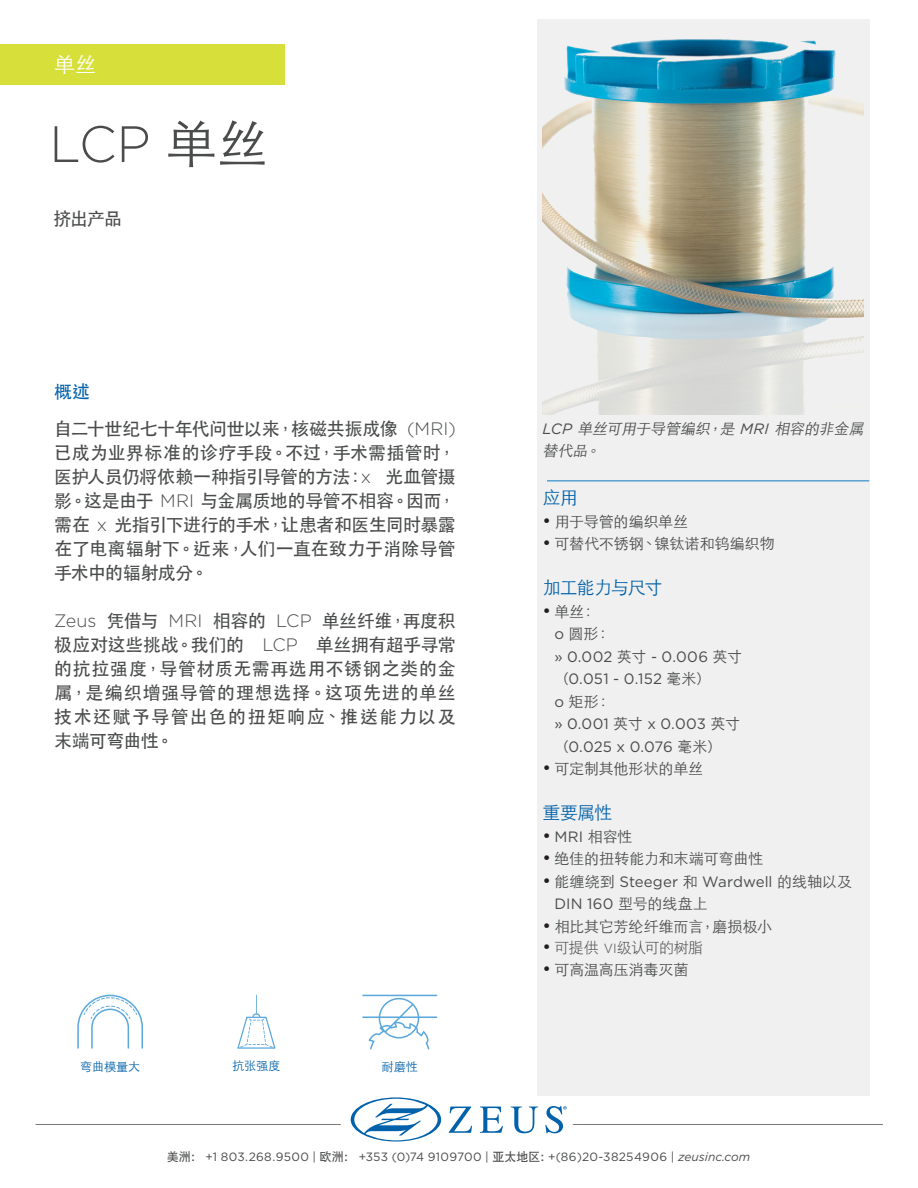
<style>
.page{position:relative;width:918px;height:1188px;background:#fff}
.page>*{position:absolute;margin:0;border:0;box-sizing:border-box;transform-origin:0 0}
.Zeus-H1{font:300 51px "Gotham";color:#4a4b4b}
.Zeus-Body-Copy{font:300 21px "ST Heiti TC";color:#fff}
.t1{font:500 18px/24px "ST Heiti TC";letter-spacing:.01em;color:#4a4b4b;text-align:justify}
.t2{font:300 18px "ST Heiti TC";letter-spacing:-.05em;color:#0161aa}
.Zeus-Body-Copy-2{font:500 18px "ST Heiti TC";color:#0161aa}
.t3{font:15px/22.5px "Gotham";letter-spacing:.01em;color:#4a4b4b}
.t4{font:300 15px "ST Heiti TC";letter-spacing:-.005em;color:#4a4b4b}
.t5{font:italic 300 15px/22.5px "ST Heiti TC";color:#4a4b4b}
.t6{font:15px "DFP Hei W3";letter-spacing:-.035em;color:#4a4b4b}
.t7{font:12px "Gotham";letter-spacing:.025em;color:#4a4b4b}
.t8{font:300 12px "ST Heiti TC";color:#0161aa}
.s1{font-family:"ST Heiti TC"}
.s2{font-family:"Gotham";font-weight:300}
.s3{font-family:"Gotham";font-weight:400}
.s4{font-family:"Gotham";font-weight:400;font-size:18px;color:#231f20}
.s5{font-family:"ST Heiti TC";font-weight:300}
.s6{font-size:18px;color:#231f20}
.s7{font-family:"Gotham";font-size:18px;color:#231f20}
.s8{font-family:"DFP Hei W7";color:#4b4c4c}
.s9{font-style:italic}
</style>
<div class="page">
<svg style="left:449px;top:1107px;width:23px;height:26px"></svg>
<svg style="left:480px;top:1107px;width:23px;height:26px"></svg>
<svg style="left:511px;top:1107px;width:27px;height:26px"></svg>
<svg style="left:351px;top:1097px;width:90px;height:45px"></svg>
<svg style="left:545px;top:1106px;width:22px;height:27px"></svg>
<hr style="left:573px;top:1124px;width:310px;height:1px;background:#797a78">
<hr style="left:36px;top:1124px;width:305px;height:1px;background:#797a78">
<svg style="left:77px;top:995px;width:66px;height:54px"></svg>
<svg style="left:237px;top:995px;width:38px;height:54px"></svg>
<svg style="left:362px;top:995px;width:75px;height:55px"></svg>
<div style="left:537px;top:19px;width:332px;height:1077px;background:#f0f0f0"></div>
<div style="left:0;top:45px;width:284px;height:40px;background:#d7e03a"></div>
<hr style="left:547px;top:480px;width:322px;height:2px;background:#59a1d1">
<img style="left:542px;top:39px;width:321px;height:376px">
<p class="Zeus-Body-Copy" style="left:54px;top:46px;width:43px">单丝</p>
<p class="Zeus-H1" style="left:49px;top:112px;width:220px">LCP <span class="s1">单丝</span></p>
<p class="t1" style="left:53px;top:206px;width:70px">挤出产品</p>
<p class="Zeus-Body-Copy-2" style="left:54px;top:381px;width:37px">概述</p>
<p class="t1" style="left:54px;top:416px;width:403px">自二十世纪七十年代问世以来，核磁共振成像 <span class="s2">(MRI)</span>已成为业界标准的诊疗手段。不过，手术需插管时，医护人员仍将依赖一种指引导管的方法：<span class="s2">x</span> 光血管摄影。这是由于 <span class="s2">MRI</span> 与金属质地的导管不相容。因而，需在 <span class="s2">x</span> 光指引下进行的手术，让患者和医生同时暴露在了电离辐射下。近来，人们一直在致力于消除导管手术中的辐射成分。</p>
<p class="t1" style="left:54px;top:608px;width:403px"><span class="s2">Zeus</span> 凭借与 <span class="s2">MRI</span> 相容的 <span class="s2">LCP</span> 单丝纤维，再度积极应对这些挑战。我们的 <span class="s2">LCP</span> 单丝拥有超乎寻常的抗拉强度，导管材质无需再选用不锈钢之类的金属，是编织增强导管的理想选择。这项先进的单丝技术还赋予导管出色的扭矩响应、推送能力以及末端可弯曲性。</p>
<p class="t8" style="left:80px;top:1056px;width:62px">弯曲模量大</p>
<p class="t8" style="left:232px;top:1056px;width:49px">抗张强度</p>
<p class="t8" style="left:382px;top:1056px;width:38px">耐磨性</p>
<p class="t5" style="left:542px;top:416px;width:327px"><span class="s3">L C P</span> 单丝可用于导管编织，是 <span class="s3">M R I</span> 相容的非金属替代品。</p>
<p class="t2" style="left:542px;top:482px;width:37px">应用</p>
<p class="t4" style="left:542px;top:509px;width:147px"><span class="s4">•</span> 用于导管的编织单丝</p>
<p class="t4" style="left:542px;top:531px;width:234px"><span class="s4">•</span> 可替代不锈钢、镍钛诺和钨编织物</p>
<p class="t2" style="left:542px;top:572px;width:122px">加工能力与尺寸</p>
<p class="t4" style="left:542px;top:599px;width:55px"><span class="s4">•</span> 单丝：</p>
<p class="t3" style="left:554px;top:623px;width:189px">o <span class="s5">圆形：<br></span>» 0.002 <span class="s5">英寸</span> - 0.006 <span class="s5">英寸（</span>0.051 - 0.152 <span class="s5">毫米）<br></span>o <span class="s5">矩形：<br></span>» 0.001 <span class="s5">英寸</span> x 0.003 <span class="s5">英寸（</span>0.025 x 0.076 <span class="s5">毫米）</span></p>
<p class="t4" style="left:542px;top:756px;width:162px"><span class="s4">•</span> 可定制其他形状的单丝</p>
<p class="t2" style="left:542px;top:797px;width:71px">重要属性</p>
<p class="t3" style="left:542px;top:825px;width:91px"><span class="s6">•</span> MRI <span class="s5">相容性</span></p>
<p class="t4" style="left:542px;top:846px;width:222px"><span class="s4">•</span> 绝佳的扭转能力和末端可弯曲性</p>
<p class="t3" style="left:554px;top:870px;width:299px;text-indent:-12px"><span class="s6">•</span> <span class="s5">能缠绕到</span> Steeger <span class="s5">和</span> Wardwell <span class="s5">的线轴以及<br></span>DIN 160 <span class="s5">型号的线盘上</span></p>
<p class="t4" style="left:542px;top:914px;width:231px"><span class="s4">•</span> 相比其它芳纶纤维而言，磨损极小</p>
<p class="t6" style="left:542px;top:939px;width:162px"><span class="s7">•</span> 可提供 VI级认可的树脂</p>
<p class="t4" style="left:542px;top:957px;width:148px"><span class="s4">•</span> 可高温高压消毒灭菌</p>
<p class="t7" style="left:167px;top:1149px;width:585px"><span class="s8">美洲：</span> +1 803.268.9500 | <span class="s8">欧洲：</span> +353 (0)74 9109700 | <span class="s8">亚太地区：</span>+(86)20-38254906 | <span class="s9">zeusinc.com</span></p>
</div>
